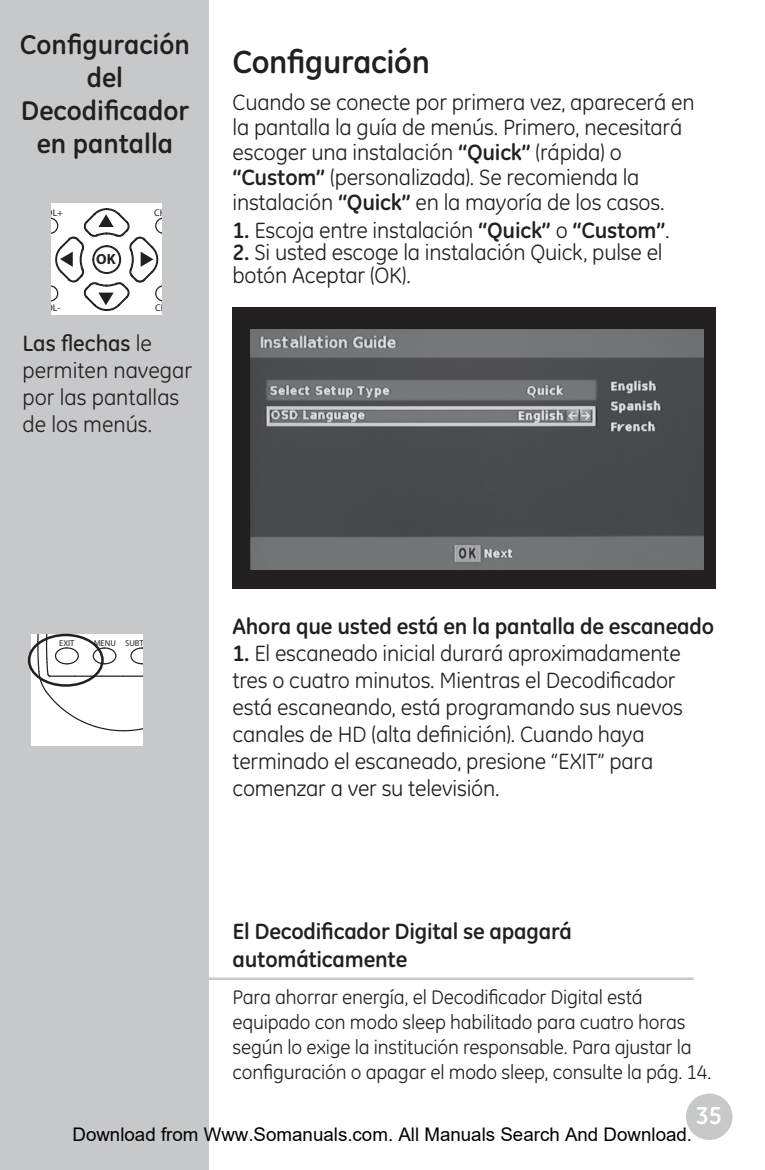
<style>
.page{position:relative;width:765px;height:1170px;background:#fff}
.page>*{position:absolute;margin:0;border:0;box-sizing:border-box;transform-origin:0 0}
.t1{font:700 32.5px "GE Inspira";letter-spacing:-.01em;color:#231f20}
.t2{font:700 27.5px/33px "GE Inspira";color:#231f20;text-align:center}
.t3{font:700 25px "GE Inspira";color:#fff}
.t4{font:22.5px/27px "GE Inspira";letter-spacing:-.01em;color:#231f20}
.t5{font:700 22.5px/27.5px "GE Inspira";letter-spacing:-.01em;color:#231f20}
.t6{font:20px/25px "GE Inspira";letter-spacing:-.01em;color:#231f20}
.t7{font:18.75px "Arial";color:#000}
.t8{font:700 14.75px "Myriad";color:#231f20}
.t9{font:9.75px "Myriad";color:#231f20}
.t10{font:8.5px "Myriad";color:#231f20}
.s1{font-weight:500}
.s2{font-weight:700}
</style>
<div class="page">
<div style="left:0;top:0;width:208px;height:1170px;background:#c7c8ca"></div>
<div style="left:686px;top:1093px;width:46px;height:47px;background:#c7c8ca;border-radius:50%"></div>
<div style="left:232px;top:308px;width:484px;height:281px;background:#231f20"></div>
<img style="left:250px;top:329px;width:454px;height:240px">
<svg style="left:51px;top:204px;width:111px;height:111px;background:#e2e1e1"></svg>
<svg style="left:32px;top:634px;width:111px;height:111px;background:#efefef"></svg>
<div style="left:28px;top:634px;width:76px;height:53px;border:2px solid #231f20;border-radius:50%"></div>
<hr style="left:194px;top:978px;width:500px;height:2px;background:#c7c8ca">
<p class="t2" style="left:20px;top:28px;width:172px">Configuración del<br>Decodificador en pantalla</p>
<p class="t8" style="left:94px;top:83px;width:10px">2</p>
<p class="t8" style="left:56px;top:116px;width:10px">4</p>
<p class="t8" style="left:93px;top:116px;width:10px">5</p>
<p class="t8" style="left:132px;top:116px;width:10px">6</p>
<p class="t8" style="left:56px;top:150px;width:10px">7</p>
<p class="t8" style="left:94px;top:150px;width:10px">8</p>
<p class="t9" style="left:40px;top:208px;width:24px">VOL+</p>
<p class="t9" style="left:154px;top:208px;width:19px">CH+</p>
<p class="t8" style="left:96px;top:252px;width:21px">OK</p>
<p class="t9" style="left:41px;top:302px;width:21px">VOL-</p>
<p class="t9" style="left:155px;top:303px;width:17px">CH-</p>
<p class="t4" style="left:22px;top:330px;width:171px"><span class="s1">Las flechas</span> le permiten navegar por las pantallas de los menús.</p>
<p class="t8" style="left:73px;top:328px;width:10px">1</p>
<p class="t8" style="left:110px;top:328px;width:10px">2</p>
<p class="t8" style="left:148px;top:328px;width:10px">3</p>
<p class="t10" style="left:38px;top:360px;width:26px">AUDIO</p>
<p class="t10" style="left:116px;top:360px;width:19px">INFO</p>
<p class="t10" style="left:42px;top:393px;width:17px">EXIT</p>
<p class="t10" style="left:77px;top:393px;width:66px">MENU SUBTITLE</p>
<p class="t10" style="left:156px;top:393px;width:16px">EPG</p>
<p class="t8" style="left:72px;top:362px;width:10px">4</p>
<p class="t8" style="left:110px;top:362px;width:10px">5</p>
<p class="t8" style="left:148px;top:362px;width:10px">6</p>
<p class="t8" style="left:72px;top:396px;width:10px">7</p>
<p class="t8" style="left:110px;top:396px;width:10px">8</p>
<p class="t8" style="left:148px;top:396px;width:10px">9</p>
<h1 class="t1" style="left:232px;top:41px;width:199px">Configuración</h1>
<p class="t4" style="left:232px;top:90px;width:464px;line-height:25px">Cuando se conecte por primera vez, aparecerá en la pantalla la guía de menús. Primero, necesitará escoger una instalación <span class="s2">“Quick”</span> (rápida) o <span class="s2">“Custom”</span> (personalizada). Se recomienda la instalación <span class="s2">“Quick”</span> en la mayoría de los casos.</p>
<p class="t4" style="left:232px;top:216px;width:439px"><span class="s2">1.</span> Escoja entre instalación <span class="s2">“Quick”</span> o <span class="s2">“Custom”</span>.</p>
<p class="t4" style="left:232px;top:241px;width:432px;line-height:22.5px"><span class="s2">2.</span> Si usted escoge la instalación Quick, pulse el botón Aceptar (OK).</p>
<p class="t10" style="left:59px;top:639px;width:17px">EXIT</p>
<p class="t10" style="left:94px;top:639px;width:66px">MENU SUBTITLE</p>
<p class="t5" style="left:232px;top:612px;width:483px">Ahora que usted está en la pantalla de escaneado</p>
<p class="t4" style="left:232px;top:639px;width:452px"><span class="s2">1.</span> El escaneado inicial durará aproximadamente tres o cuatro minutos. Mientras el Decodificador está escaneando, está programando sus nuevos canales de HD (alta definición). Cuando haya terminado el escaneado, presione “EXIT” para comenzar a ver su televisión.</p>
<p class="t5" style="left:232px;top:917px;width:341px">El Decodificador Digital se apagará automáticamente</p>
<p class="t6" style="left:232px;top:985px;width:480px">Para ahorrar energía, el Decodificador Digital está equipado con modo sleep habilitado para cuatro horas según lo exige la institución responsable. Para ajustar la configuración o apagar el modo sleep, consulte la pág. 14.</p>
<p class="t3" style="left:696px;top:1100px;width:14px">35</p>
<p class="t7" style="left:72px;top:1124px;width:621px">Download from Www.Somanuals.com. All Manuals Search And Download.</p>
</div>
